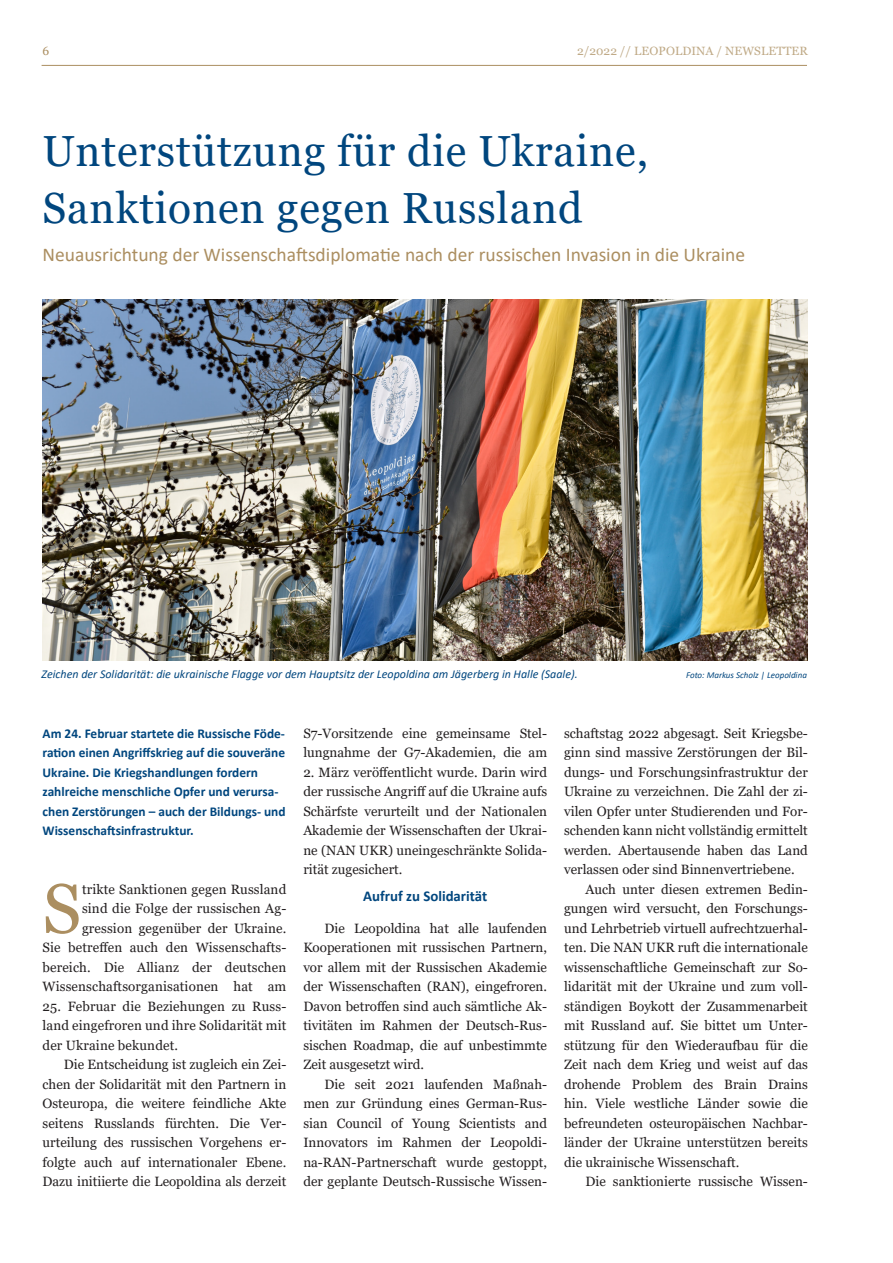
<style>
.page{position:relative;width:893px;height:1263px;background:#fff}
.page>*{position:absolute;margin:0;border:0;box-sizing:border-box;transform-origin:0 0}
.Flisstext_mit_Initia{font:69.75px "Georgia";color:#ab8e60}
.Headline_2___mittel{font:43.5px/57px "Georgia";letter-spacing:.02em;color:#00467e}
.t1{font:19.5px "Calibri";color:#ab8e60}
.Fliesstext{font:700 15px "Calibri";color:#00467e}
.Fliesstext-2{font:13.5px/19.5px "Georgia";color:#231f20;text-align:justify}
.Flisstext_mit_Initia-2{font:13.5px/19.5px "Georgia";letter-spacing:.01em;color:#231f20;text-align:right}
.t2{font:700 13.5px/19.5px "Calibri";color:#00467e}
.Bildunterschrift{font:italic 12px "Calibri";color:#00467e}
.t3{font:12px "Georgia";letter-spacing:.01em;color:#c0aa87}
.t4{font:12px "Georgia";color:#ab8e60}
.Bildunterschrift-2{font:italic 9px "Calibri";color:#00467e}
</style>
<div class="page">
<hr style="left:42px;top:65px;width:765px;height:1px;background:#ab8e60">
<img style="left:43px;top:299px;width:765px;height:361px">
<p class="t4" style="left:43px;top:44px;width:8px">6</p>
<p class="t3" style="left:577px;top:44px;width:232px">2/2022 // LEOPOLDINA / NEWSLETTER</p>
<p class="Headline_2___mittel" style="left:43px;top:124px;width:607px">Unterstützung für die Ukraine,<br>Sanktionen gegen Russland</p>
<p class="t1" style="left:43px;top:241px;width:704px">Neuausrichtung der Wissenschaftsdiplomatie nach der russischen Invasion in die Ukraine</p>
<p class="Bildunterschrift" style="left:42px;top:666px;width:538px">Zeichen der Solidarität: die ukrainische Flagge vor dem Hauptsitz der Leopoldina am Jägerberg in Halle (Saale).</p>
<p class="Bildunterschrift-2" style="left:686px;top:669px;width:122px">Foto: Markus Scholz | Leopoldina</p>
<p class="t2" style="left:43px;top:723px;width:245px">Am 24. Februar startete die Russische Föde&shy;ration einen Angriffskrieg auf die souveräne Ukraine. Die Kriegshandlungen fordern zahlreiche menschliche Opfer und verursa&shy;chen Zerstörungen – auch der Bildungs- und Wissenschaftsinfrastruktur.</p>
<p class="Flisstext_mit_Initia" style="left:43px;top:867px;width:40px">S</p>
<p class="Flisstext_mit_Initia-2" style="left:43px;top:880px;width:245px">trikte Sanktionen gegen Russland<br>sind die Folge der russischen Ag&shy;gression gegenüber der Ukraine.<br>Sie betreffen auch den Wissenschafts&shy;bereich. Die Allianz der deutschen Wissenschaftsorganisationen hat am</p>
<p class="Flisstext_mit_Initia-2" style="left:43px;top:997px;width:245px;text-align:justify">25. Februar die Beziehungen zu Russ&shy;land eingefroren und ihre Solidarität mit der Ukraine bekundet.</p>
<p class="Fliesstext-2" style="left:43px;top:1055px;width:245px;text-indent:21px">Die Entscheidung ist zugleich ein Zei&shy;chen der Solidarität mit den Partnern in Osteuropa, die weitere feindliche Akte seitens Russlands fürchten. Die Ver&shy;urteilung des russischen Vorgehens er&shy;folgte auch auf internationaler Ebene.<br>Dazu initiierte die Leopoldina als derzeit</p>
<p class="Fliesstext-2" style="left:303px;top:724px;width:245px">S7-Vorsitzende eine gemeinsame Stel&shy;lungnahme der G7-Akademien, die am</p>
<p class="Fliesstext-2" style="left:303px;top:763px;width:245px">2. März veröffentlicht wurde. Darin wird der russische Angriff auf die Ukraine aufs Schärfste verurteilt und der Nationalen Akademie der Wissenschaften der Ukrai&shy;ne (NAN UKR) uneingeschränkte Solida&shy;rität zugesichert.</p>
<p class="Fliesstext" style="left:363px;top:886px;width:126px">Aufruf zu Solidarität</p>
<p class="Fliesstext-2" style="left:303px;top:919px;width:245px;text-indent:21px">Die Leopoldina hat alle laufenden Kooperationen mit russischen Partnern, vor allem mit der Russischen Akademie der Wissenschaften (RAN), eingefroren.<br>Davon betroffen sind auch sämtliche Ak&shy;tivitäten im Rahmen der Deutsch-Rus&shy;sischen Roadmap, die auf unbestimmte Zeit ausgesetzt wird.</p>
<p class="Fliesstext-2" style="left:303px;top:1075px;width:245px;text-indent:21px">Die seit 2021 laufenden Maßnah&shy;men zur Gründung eines German-Rus&shy;sian Council of Young Scientists and Innovators im Rahmen der Leopoldi&shy;na-RAN-Partnerschaft wurde gestoppt, der geplante Deutsch-Russische Wissen-</p>
<p class="Fliesstext-2" style="left:564px;top:724px;width:245px">schaftstag 2022 abgesagt. Seit Kriegsbe&shy;ginn sind massive Zerstörungen der Bil&shy;dungs- und Forschungsinfrastruktur der Ukraine zu verzeichnen. Die Zahl der zi&shy;vilen Opfer unter Studierenden und For&shy;schenden kann nicht vollständig ermittelt werden. Abertausende haben das Land verlassen oder sind Binnenvertriebene.</p>
<p class="Fliesstext-2" style="left:564px;top:880px;width:245px;text-indent:21px">Auch unter diesen extremen Bedin&shy;gungen wird versucht, den Forschungs&shy;und Lehrbetrieb virtuell aufrechtzuerhal&shy;ten. Die NAN UKR ruft die internationale wissenschaftliche Gemeinschaft zur So&shy;lidarität mit der Ukraine und zum voll&shy;ständigen Boykott der Zusammenarbeit mit Russland auf. Sie bittet um Unter&shy;stützung für den Wiederaufbau für die Zeit nach dem Krieg und weist auf das drohende Problem des Brain Drains hin. Viele westliche Länder sowie die befreundeten osteuropäischen Nachbar&shy;länder der Ukraine unterstützen bereits die ukrainische Wissenschaft.</p>
<p class="Fliesstext-2" style="left:585px;top:1172px;width:224px">Die sanktionierte russische Wissen-</p>
</div>
